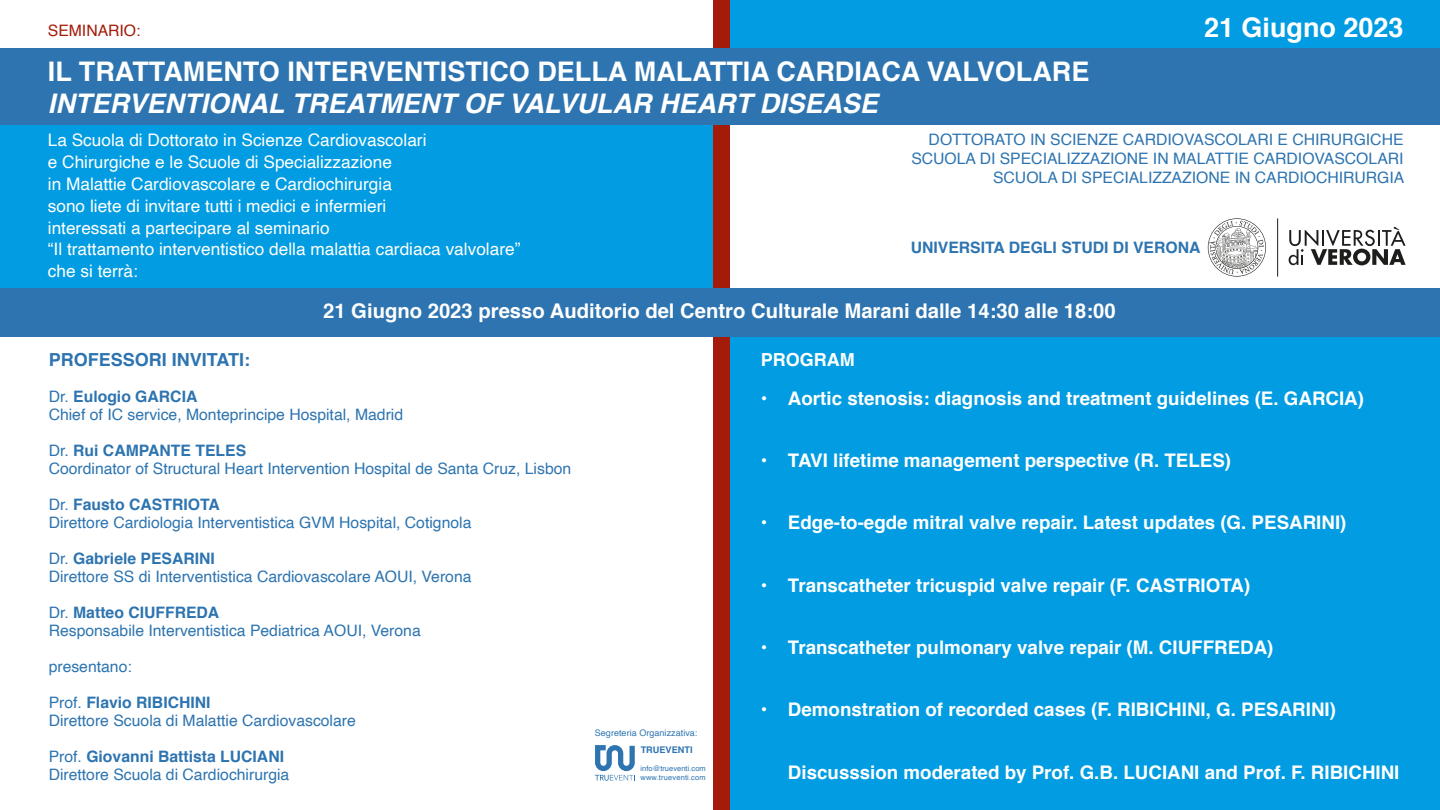
<style>
.page{position:relative;width:1440px;height:810px;background:#fff}
.page>*{position:absolute;margin:0;border:0;box-sizing:border-box;transform-origin:0 0}
.t1{font:700 27px "Helvetica";color:#fff}
.t2{font:italic 700 27px "Helvetica";color:#fff}
.t3{font:700 20.25px "Helvetica";color:#fff}
.t4{font:700 18.75px "Helvetica";color:#fff}
.t5{font:700 18px "Helvetica";color:#2d74b0}
.t6{font:700 18px "Helvetica";color:#fff}
.t7{font:17.25px/21.8px "Helvetica";color:#fff}
.t8{font:15.75px/18px "Helvetica";color:#2d74b0}
.t9{font:700 15.75px "Helvetica";color:#2d74b0}
.t10{font:15.75px "Helvetica";color:#a41c09}
.t11{font:700 9.15px "Helvetica";color:#2d74b0}
.t12{font:9px "Helvetica";letter-spacing:.005em;color:#2d74b0}
.t13{font:7.5px/9px "Helvetica";letter-spacing:.005em;color:#2d74b0}
.s1{font-weight:700}
.s2{font-weight:400}
</style>
<div class="page">
<div style="left:720px;top:336px;width:720px;height:474px;background:#019ce1"></div>
<div style="left:0;top:125px;width:720px;height:163px;background:#019ce1"></div>
<div style="left:728px;top:0;width:712px;height:48px;background:#019ce1"></div>
<div style="left:714px;top:0;width:16px;height:810px;background:#a41c09"></div>
<div style="left:0;top:288px;width:1440px;height:48px;background:#2d74b0"></div>
<div style="left:0;top:48px;width:1440px;height:77px;background:#2d74b0"></div>
<hr style="left:1277px;top:218px;width:1px;height:59px;background:#1d1d1b">
<svg style="left:1208px;top:218px;width:58px;height:59px"></svg>
<svg style="left:1289px;top:227px;width:117px;height:38px"></svg>
<svg style="left:595px;top:745px;width:40px;height:36px"></svg>
<p class="t10" style="left:48px;top:18px;width:94px">SEMINARIO:</p>
<h1 class="t1" style="left:48px;top:49px;width:1043px">IL TRATTAMENTO INTERVENTISTICO DELLA MALATTIA CARDIACA VALVOLARE</h1>
<h1 class="t2" style="left:48px;top:81px;width:832px">INTERVENTIONAL TREATMENT OF VALVULAR HEART DISEASE</h1>
<h1 class="t1" style="left:1204px;top:5px;width:201px">21 Giugno 2023</h1>
<p class="t7" style="left:48px;top:130px;width:474px">La Scuola di Dottorato in Scienze Cardiovascolari<br>e Chirurgiche e le Scuole di Specializzazione<br>in Malattie Cardiovascolare e Cardiochirurgia<br>sono liete di invitare tutti i medici e infermieri<br>interessati a partecipare al seminario<br>“Il trattamento interventistico della malattia cardiaca valvolare” che si terrà:</p>
<p class="t8" style="left:911px;top:131px;width:495px;line-height:18.9px;text-align:right">DOTTORATO IN SCIENZE CARDIOVASCOLARI E CHIRURGICHE<br>SCUOLA DI SPECIALIZZAZIONE IN MALATTIE CARDIOVASCOLARI<br>SCUOLA DI SPECIALIZZAZIONE IN CARDIOCHIRURGIA</p>
<p class="t9" style="left:911px;top:235px;width:291px">UNIVERSITA DEGLI STUDI DI VERONA</p>
<p class="t3" style="left:323px;top:295px;width:794px">21 Giugno 2023 presso Auditorio del Centro Culturale Marani dalle 14:30 alle 18:00</p>
<p class="t5" style="left:49px;top:345px;width:203px">PROFESSORI INVITATI:</p>
<p class="t8" style="left:49px;top:388px;width:356px">Dr. <span class="s1">Eulogio GARCIA<br></span>Chief of IC service, Monteprincipe Hospital, Madrid</p>
<p class="t8" style="left:49px;top:442px;width:524px">Dr. <span class="s1">Rui CAMPANTE TELES<br></span>Coordinator of Structural Heart Intervention Hospital de Santa Cruz, Lisbon</p>
<p class="t8" style="left:49px;top:496px;width:424px">Dr. <span class="s1">Fausto CASTRIOTA<br></span>Direttore Cardiologia Interventistica GVM Hospital, Cotignola</p>
<p class="t8" style="left:49px;top:550px;width:424px">Dr. <span class="s1">Gabriele PESARINI<br></span>Direttore SS di Interventistica Cardiovascolare AOUI, Verona</p>
<p class="t8" style="left:49px;top:604px;width:374px">Dr. <span class="s1">Matteo CIUFFREDA<br></span>Responsabile Interventistica Pediatrica AOUI, Verona</p>
<p class="t8" style="left:49px;top:658px;width:85px">presentano:</p>
<p class="t8" style="left:49px;top:694px;width:309px">Prof. <span class="s1">Flavio RIBICHINI<br></span>Direttore Scuola di Malattie Cardiovascolare</p>
<p class="t8" style="left:49px;top:748px;width:242px">Prof. <span class="s1">Giovanni Battista LUCIANI<br></span>Direttore Scuola di Cardiochirurgia</p>
<p class="t12" style="left:595px;top:726px;width:104px">Segreteria Organizzativa:</p>
<p class="t11" style="left:641px;top:742px;width:72px">TRUEVENTI srls</p>
<p class="t13" style="left:640px;top:764px;width:67px">info@trueventi.com www.trueventi.com</p>
<p class="t6" style="left:761px;top:345px;width:95px">PROGRAM</p>
<p class="t4" style="left:761px;top:383px;width:605px"><span class="s2">•</span> Aortic stenosis: diagnosis and treatment guidelines (E. GARCIA)</p>
<p class="t4" style="left:761px;top:445px;width:472px">• TAVI lifetime management perspective (R. TELES)</p>
<p class="t4" style="left:761px;top:508px;width:587px">• Edge-to-egde mitral valve repair. Latest updates (G. PESARINI)</p>
<p class="t4" style="left:761px;top:570px;width:491px">• Transcatheter tricuspid valve repair (F. CASTRIOTA)</p>
<p class="t4" style="left:761px;top:632px;width:514px">• Transcatheter pulmonary valve repair (M. CIUFFREDA)</p>
<p class="t4" style="left:761px;top:695px;width:577px">• Demonstration of recorded cases (F. RIBICHINI, G. PESARINI)</p>
<p class="t4" style="left:788px;top:757px;width:613px">Discusssion moderated by Prof. G.B. LUCIANI and Prof. F. RIBICHINI</p>
</div>
